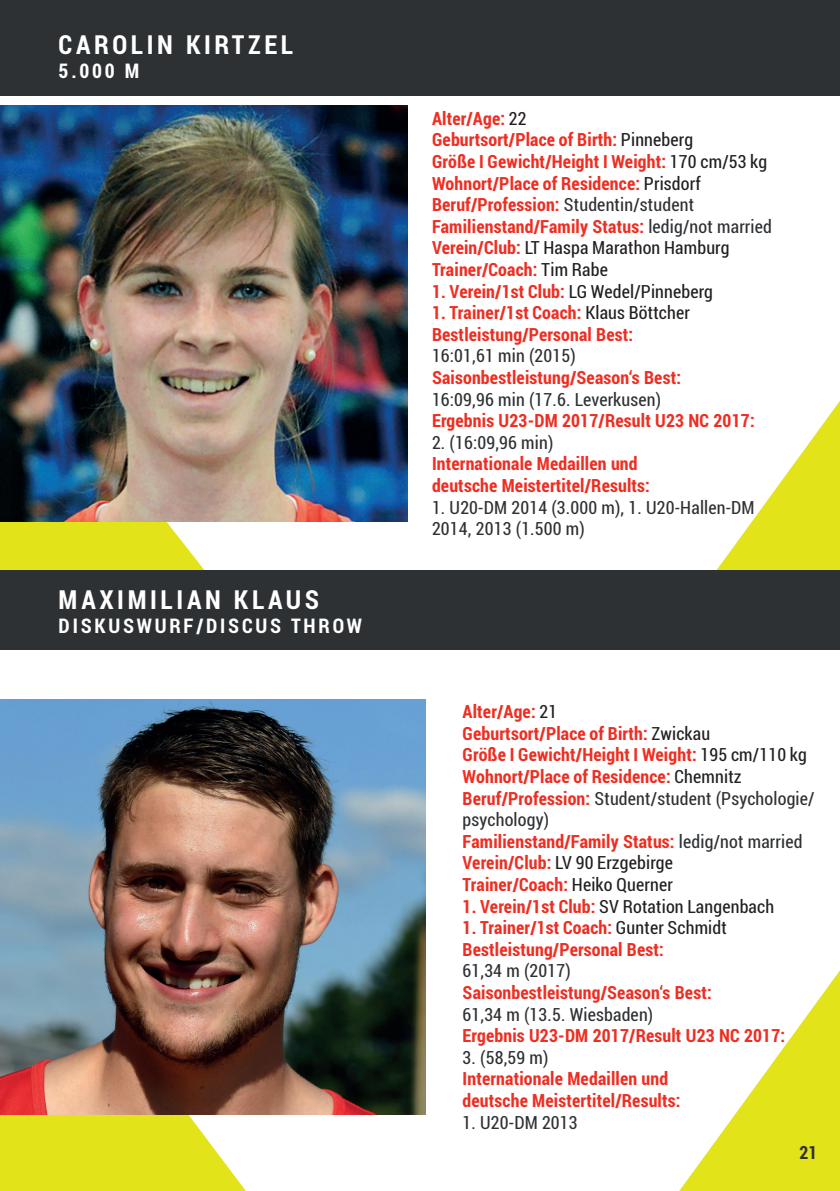
<style>
.page{position:relative;width:840px;height:1191px;background:#fff}
.page>*{position:absolute;margin:0;border:0;box-sizing:border-box;transform-origin:0 0}
.t1{font:700 26px "Roboto Condensed";letter-spacing:.14em;color:#fff}
.t2{font:700 20px "Roboto Condensed";letter-spacing:.14em;color:#fff}
.t3{font:700 18px/21.6px "Roboto Condensed";letter-spacing:.01em;color:#ee2e22}
.t4{font:18px/21.6px "Roboto Condensed";letter-spacing:.01em;color:#2e3134}
.t5{font:18px "Roboto Condensed";letter-spacing:.01em;color:#231f20}
.t6{font:700 18px "Roboto Condensed";color:#2e3134}
.s1{font-weight:400;color:#231f20}
.s2{font-weight:400;color:#2e3134}
.s3{font-weight:700;color:#ee2e22}
</style>
<div class="page">
<svg style="left:0;top:1114px;width:300px;height:77px;fill:#e2e318"></svg>
<svg style="left:679px;top:972px;width:160px;height:219px"></svg>
<svg style="left:716px;top:402px;width:123px;height:168px"></svg>
<svg style="left:0;top:521px;width:239px;height:49px;fill:#e2e318"></svg>
<div style="left:0;top:0;width:839px;height:95px;background:#2e3134"></div>
<div style="left:0;top:570px;width:839px;height:79px;background:#2e3134"></div>
<img style="left:0;top:699px;width:425px;height:415px">
<img style="left:0;top:106px;width:408px;height:415px">
<h1 class="t1" style="left:59px;top:26px;width:236px">CAROLIN KIRTZEL</h1>
<p class="t2" style="left:59px;top:57px;width:82px">5.000 M</p>
<h1 class="t1" style="left:59px;top:581px;width:262px">MAXIMILIAN KLAUS</h1>
<p class="t2" style="left:59px;top:611px;width:305px">DISKUSWURF/DISCUS THROW</p>
<p class="t3" style="left:432px;top:107px;width:341px">Alter/Age: <span class="s1">22<br></span>Geburtsort/Place of Birth: <span class="s1">Pinneberg<br></span>Größe I Gewicht/Height I Weight: <span class="s1">170 cm/53 kg </span>Wohnort/Place of Residence: <span class="s1">Prisdorf </span>Beruf/Profession: <span class="s2">Studentin/student </span>Familienstand/Family Status: <span class="s2">ledig/not married </span>Verein/Club: <span class="s1">LT Haspa Marathon Hamburg </span>Trainer/Coach: <span class="s1">Tim Rabe</span></p>
<p class="t3" style="left:432px;top:280px;width:282px">1. Verein/1st Club: <span class="s1">LG Wedel/Pinneberg</span></p>
<p class="t3" style="left:432px;top:301px;width:259px">1. Trainer/1st Coach: <span class="s1">Klaus Böttcher<br></span>Bestleistung/Personal Best:</p>
<p class="t4" style="left:432px;top:344px;width:145px">16:01,61 min (2015)</p>
<p class="t3" style="left:432px;top:366px;width:250px">Saisonbestleistung/Season‘s Best:</p>
<p class="t4" style="left:432px;top:388px;width:230px">16:09,96 min (17.6. Leverkusen)</p>
<p class="t3" style="left:432px;top:409px;width:324px">Ergebnis U23-DM 2017/Result U23 NC 2017:</p>
<p class="t4" style="left:432px;top:431px;width:123px">2. (16:09,96 min)</p>
<p class="t3" style="left:432px;top:452px;width:219px">Internationale Medaillen und deutsche Meistertitel/Results:</p>
<p class="t4" style="left:432px;top:496px;width:324px">1. U20-DM 2014 (3.000 m), 1. U20-Hallen-DM<br>2014, 2013 (1.500 m)</p>
<p class="t3" style="left:462px;top:700px;width:353px">Alter/Age: <span class="s1">21<br></span>Geburtsort/Place of Birth: <span class="s1">Zwickau<br></span>Größe I Gewicht/Height I Weight: <span class="s1">195 cm/110 kg </span>Wohnort/Place of Residence: <span class="s1">Chemnitz </span>Beruf/Profession: <span class="s2">Student/student (Psychologie/ psychology)<br></span>Familienstand/Family Status: <span class="s2">ledig/not married </span>Verein/Club: <span class="s1">LV 90 Erzgebirge<br></span>Trainer/Coach: <span class="s1">Heiko Querner</span></p>
<p class="t5" style="left:462px;top:893px;width:313px"><span class="s3">1. Verein/1st Club:</span> SV Rotation Langenbach</p>
<p class="t3" style="left:462px;top:916px;width:265px">1. Trainer/1st Coach: <span class="s1">Gunter Schmidt<br></span>Bestleistung/Personal Best:</p>
<p class="t4" style="left:462px;top:959px;width:110px">61,34 m (2017)</p>
<p class="t3" style="left:462px;top:981px;width:250px">Saisonbestleistung/Season‘s Best:</p>
<p class="t4" style="left:462px;top:1002px;width:192px">61,34 m (13.5. Wiesbaden)</p>
<p class="t3" style="left:462px;top:1024px;width:324px">Ergebnis U23-DM 2017/Result U23 NC 2017:</p>
<p class="t4" style="left:462px;top:1046px;width:87px">3. (58,59 m)</p>
<p class="t3" style="left:462px;top:1067px;width:219px">Internationale Medaillen und deutsche Meistertitel/Results:</p>
<p class="t4" style="left:462px;top:1110px;width:117px">1. U20-DM 2013</p>
<p class="t6" style="left:798px;top:1139px;width:19px">21</p>
</div>
